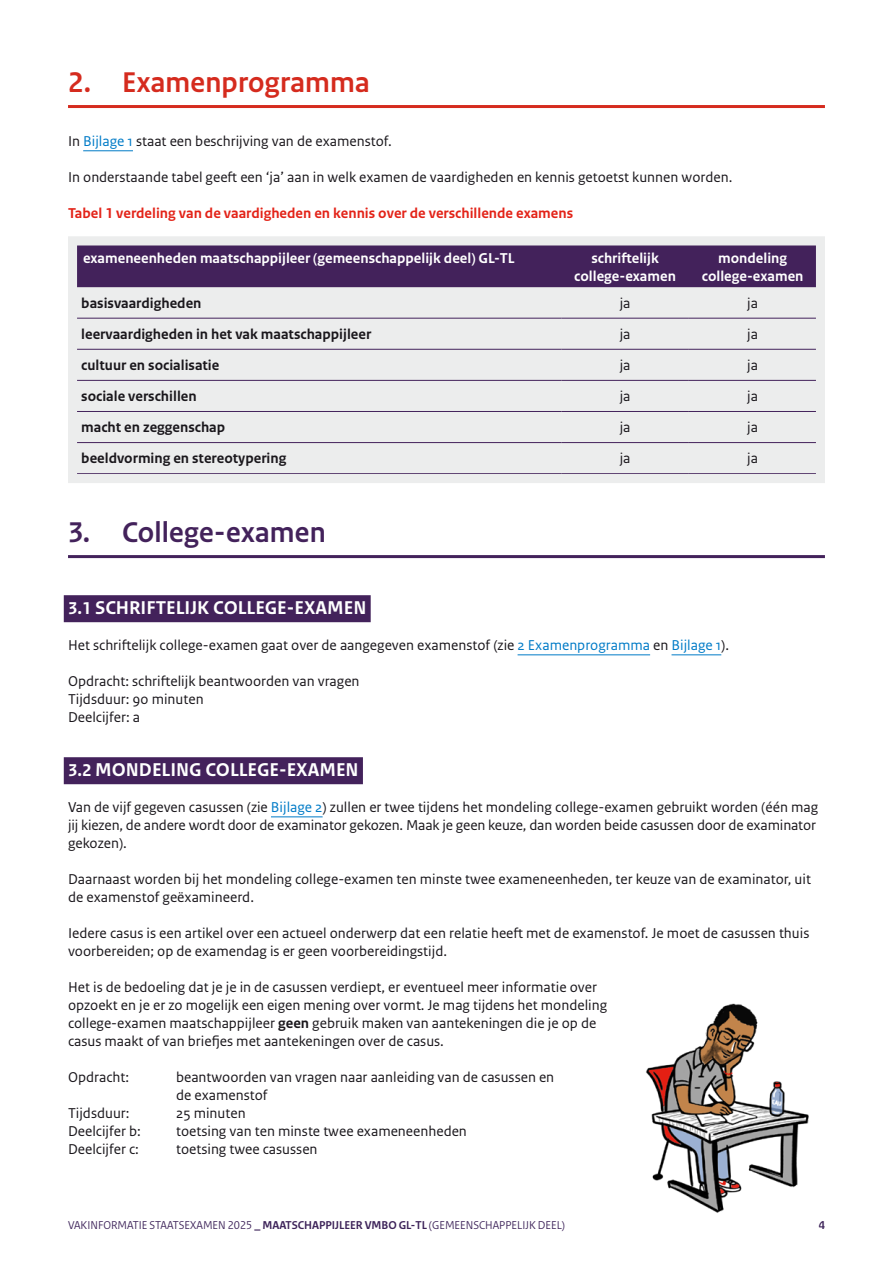
<style>
.page{position:relative;width:893px;height:1263px;background:#fff}
.page>*{position:absolute;margin:0;border:0;box-sizing:border-box;transform-origin:0 0}
.H2_kop_1_Paars{font:700 30px "Rijksoverheid Sans Heading";letter-spacing:.01em;color:#d52b1e}
.H2_kop_1_Paars-2{font:700 30px "Rijksoverheid Sans Heading";letter-spacing:.005em;color:#43225b}
.H3_kop{font:700 19.5px "Rijksoverheid Sans Text";color:#fff}
.P_plat{font:15px/18px "Rijksoverheid Sans Text";color:#1a171c}
.Tabel_bodytekst{font:700 15px "Rijksoverheid Sans Text";color:#1a171c}
.P_bodytekst{font:700 15px/18px "Rijksoverheid Sans Text";color:#fff;text-align:center}
.P_Tabelverwijzing{font:700 15px "Rijksoverheid Sans Text";color:#e32318}
.Tabel_bodytekst-2{font:15px "Rijksoverheid Sans Text";color:#1a171c}
.t1{font:12px "Rijksoverheid Sans Heading";color:#3d2359}
.t2{font:700 12px "Rijksoverheid Sans Heading";color:#3d2359}
.s1{color:#007bc7}
.s2{font-size:18px}
.s3{font-weight:700}
</style>
<div class="page">
<hr style="left:68px;top:105px;width:757px;height:3px;background:#d52b1e">
<hr style="left:83px;top:150px;width:50px;height:1px;background:#007bc7">
<hr style="left:68px;top:555px;width:757px;height:3px;background:#43225b">
<div style="left:64px;top:595px;width:307px;height:27px;background:#43225b"></div>
<hr style="left:518px;top:654px;width:132px;height:1px;background:#007bc7">
<hr style="left:671px;top:654px;width:50px;height:1px;background:#007bc7">
<div style="left:64px;top:757px;width:299px;height:27px;background:#43225b"></div>
<hr style="left:271px;top:816px;width:52px;height:1px;background:#007bc7">
<svg style="left:68px;top:236px;width:757px;height:247px;background:#ccc6d1"></svg>
<img style="left:646px;top:1003px;width:163px;height:210px">
<h2 class="H2_kop_1_Paars" style="left:68px;top:66px;width:303px">2. Examenprogramma</h2>
<p class="P_plat" style="left:68px;top:133px;width:325px">In <span class="s1">Bijlage 1</span> staat een beschrijving van de examenstof.</p>
<p class="P_plat" style="left:68px;top:169px;width:666px">In onderstaande tabel geeft een ‘ja’ aan in welk examen de vaardigheden en kennis getoetst kunnen worden.</p>
<p class="P_Tabelverwijzing" style="left:68px;top:205px;width:507px">Tabel 1 verdeling van de vaardigheden en kennis over de verschillende examens</p>
<p class="P_bodytekst" style="left:83px;top:250px;width:433px">exameneenheden maatschappijleer (gemeenschappelijk deel) GL-TL</p>
<p class="P_bodytekst" style="left:574px;top:250px;width:103px">schriftelijk college-examen</p>
<p class="P_bodytekst" style="left:702px;top:250px;width:103px">mondeling college-examen</p>
<p class="Tabel_bodytekst" style="left:81px;top:294px;width:122px">basisvaardigheden</p>
<p class="Tabel_bodytekst-2" style="left:620px;top:294px;width:12px">ja</p>
<p class="Tabel_bodytekst-2" style="left:747px;top:294px;width:12px">ja</p>
<p class="Tabel_bodytekst" style="left:81px;top:325px;width:291px">leervaardigheden in het vak maatschappijleer</p>
<p class="Tabel_bodytekst-2" style="left:620px;top:325px;width:12px">ja</p>
<p class="Tabel_bodytekst-2" style="left:747px;top:325px;width:12px">ja</p>
<p class="Tabel_bodytekst" style="left:81px;top:356px;width:140px">cultuur en socialisatie</p>
<p class="Tabel_bodytekst-2" style="left:620px;top:356px;width:12px">ja</p>
<p class="Tabel_bodytekst-2" style="left:747px;top:356px;width:12px">ja</p>
<p class="Tabel_bodytekst" style="left:81px;top:387px;width:117px">sociale verschillen</p>
<p class="Tabel_bodytekst-2" style="left:620px;top:387px;width:12px">ja</p>
<p class="Tabel_bodytekst-2" style="left:747px;top:387px;width:12px">ja</p>
<p class="Tabel_bodytekst" style="left:81px;top:419px;width:145px">macht en zeggenschap</p>
<p class="Tabel_bodytekst-2" style="left:620px;top:418px;width:12px">ja</p>
<p class="Tabel_bodytekst-2" style="left:747px;top:418px;width:12px">ja</p>
<p class="Tabel_bodytekst" style="left:81px;top:450px;width:207px">beeldvorming en stereotypering</p>
<p class="Tabel_bodytekst-2" style="left:620px;top:450px;width:12px">ja</p>
<p class="Tabel_bodytekst-2" style="left:747px;top:450px;width:12px">ja</p>
<h2 class="H2_kop_1_Paars-2" style="left:68px;top:516px;width:259px">3. College-examen</h2>
<h3 class="H3_kop" style="left:68px;top:597px;width:300px"><span class="s2">3.1</span> SCHRIFTELIJK COLLEGE-EXAMEN</h3>
<p class="P_plat" style="left:68px;top:637px;width:663px">Het schriftelijk college-examen gaat over de aangegeven examenstof (zie <span class="s1">2 Examenprogramma</span> en <span class="s1">Bijlage 1</span>).</p>
<p class="P_plat" style="left:68px;top:673px;width:293px">Opdracht: schriftelijk beantwoorden van vragen</p>
<p class="P_plat" style="left:68px;top:691px;width:137px">Tijdsduur: 90 minuten</p>
<p class="P_plat" style="left:68px;top:709px;width:74px">Deelcijfer: a</p>
<h3 class="H3_kop" style="left:68px;top:759px;width:292px"><span class="s2">3.2</span> MONDELING COLLEGE-EXAMEN</h3>
<p class="P_plat" style="left:68px;top:799px;width:752px">Van de vijf gegeven casussen (zie <span class="s1">Bijlage 2</span>) zullen er twee tijdens het mondeling college-examen gebruikt worden (één mag jij kiezen, de andere wordt door de examinator gekozen. Maak je geen keuze, dan worden beide casussen door de examinator gekozen).</p>
<p class="P_plat" style="left:68px;top:871px;width:744px">Daarnaast worden bij het mondeling college-examen ten minste twee exameneenheden, ter keuze van de examinator, uit de examenstof geëxamineerd.</p>
<p class="P_plat" style="left:68px;top:925px;width:743px">Iedere casus is een artikel over een actueel onderwerp dat een relatie heeft met de examenstof. Je moet de casussen thuis voorbereiden; op de examendag is er geen voorbereidingstijd.</p>
<p class="P_plat" style="left:68px;top:979px;width:541px">Het is de bedoeling dat je je in de casussen verdiept, er eventueel meer informatie over opzoekt en je er zo mogelijk een eigen mening over vormt. Je mag tijdens het mondeling college-examen maatschappijleer <span class="s3">geen</span> gebruik maken van aantekeningen die je op de casus maakt of van briefjes met aantekeningen over de casus.</p>
<p class="P_plat" style="left:68px;top:1069px;width:63px">Opdracht:</p>
<p class="P_plat" style="left:176px;top:1069px;width:380px">beantwoorden van vragen naar aanleiding van de casussen en de examenstof</p>
<p class="P_plat" style="left:68px;top:1105px;width:63px">Tijdsduur:</p>
<p class="P_plat" style="left:176px;top:1105px;width:71px">25 minuten</p>
<p class="P_plat" style="left:68px;top:1123px;width:74px">Deelcijfer b:</p>
<p class="P_plat" style="left:176px;top:1123px;width:292px">toetsing van ten minste twee exameneenheden</p>
<p class="P_plat" style="left:68px;top:1141px;width:72px">Deelcijfer c:</p>
<p class="P_plat" style="left:176px;top:1141px;width:143px">toetsing twee casussen</p>
<p class="t1" style="left:68px;top:1218px;width:498px">VAKINFORMATIE STAATSEXAMEN 2025 <span class="s3">_ MAATSCHAPPIJLEER VMBO GL-TL</span> (GEMEENSCHAPPELIJK DEEL)</p>
<p class="t2" style="left:819px;top:1219px;width:8px">4</p>
</div>
